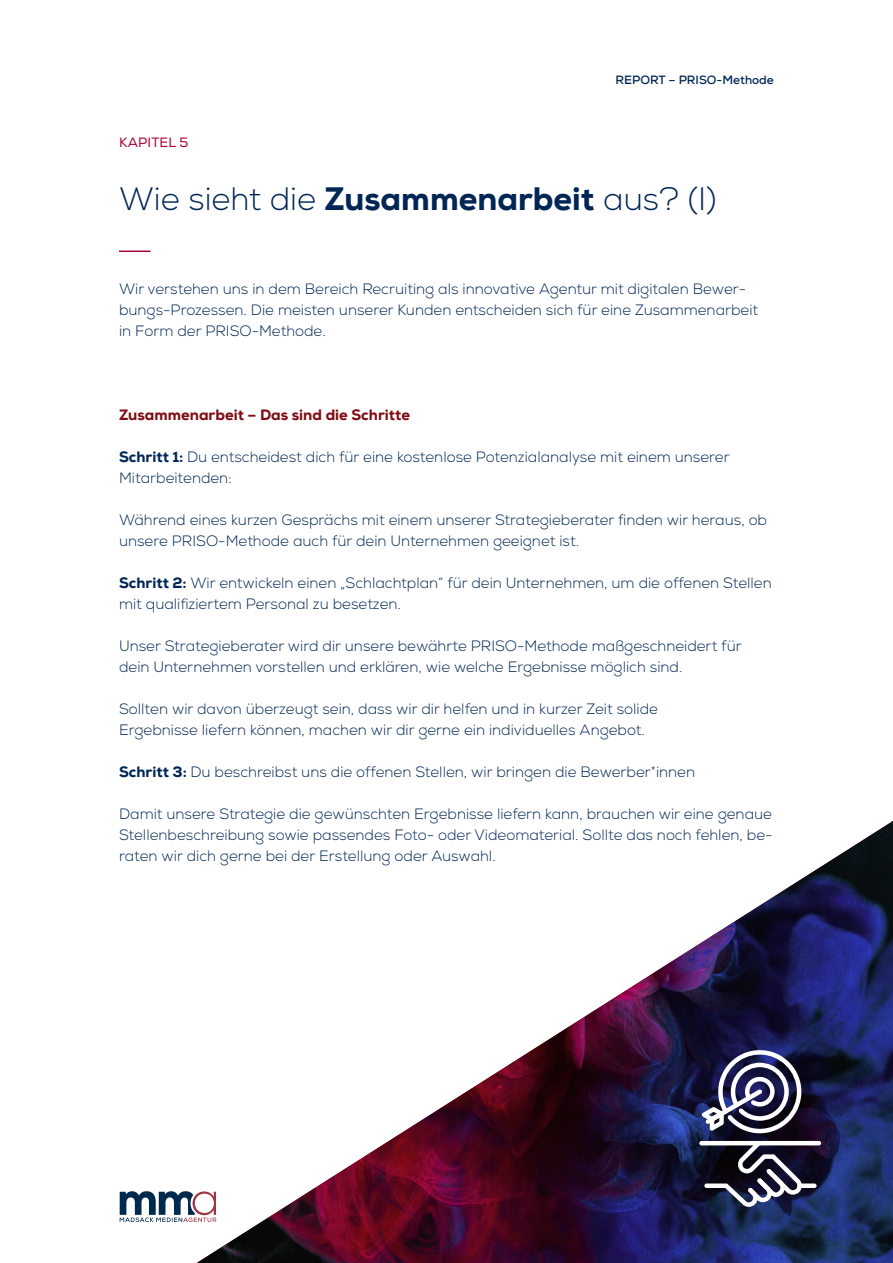
<style>
.page{position:relative;width:893px;height:1263px;background:#fff}
.page>*{position:absolute;margin:0;border:0;box-sizing:border-box;transform-origin:0 0}
.Head_1{font:300 32.4px "Nexa";color:#002655}
.Fließ_Nexa_Light{font:300 15px/21px "Nexa";color:#002655}
.Fließ_Nexa_Light-2{font:800 15px "Nexa";color:#7e0d14}
.Kapitel{font:13.5px "Nexa";letter-spacing:.01em;color:#a7003a}
.t1{font:700 12px "Nexa";color:#002655}
.s1{font-weight:800}
</style>
<div class="page">
<svg style="left:120px;top:1191px;width:77px;height:31px"></svg>
<hr style="left:119px;top:251px;width:32px;height:1px;background:#a7003a">
<img style="left:197px;top:821px;width:696px;height:442px">
<hr style="left:699px;top:1141px;width:122px;height:4px;background:#fff;border-radius:2px">
<svg style="left:704px;top:1145px;width:98px;height:62px"></svg>
<div style="left:797px;top:1183px;width:20px;height:5px;background:#fff;border-radius:2px"></div>
<svg style="left:702px;top:1050px;width:99px;height:83px"></svg>
<p class="t1" style="left:615px;top:72px;width:160px">REPORT – PRISO-Methode</p>
<p class="Kapitel" style="left:119px;top:134px;width:71px">KAPITEL 5</p>
<p class="Head_1" style="left:119px;top:180px;width:599px">Wie sieht die <span class="s1">Zusammenarbeit</span> aus? (I)</p>
<p class="Fließ_Nexa_Light" style="left:119px;top:279px;width:641px">Wir verstehen uns in dem Bereich Recruiting als innovative Agentur mit digitalen Bewer&shy;bungs-Prozessen. Die meisten unserer Kunden entscheiden sich für eine Zusammenarbeit in Form der PRISO-Methode.</p>
<p class="Fließ_Nexa_Light-2" style="left:119px;top:405px;width:292px">Zusammenarbeit – Das sind die Schritte</p>
<p class="Fließ_Nexa_Light" style="left:119px;top:447px;width:612px"><span class="s1">Schritt 1:</span> Du entscheidest dich für eine kostenlose Potenzialanalyse mit einem unserer<br>Mitarbeitenden:</p>
<p class="Fließ_Nexa_Light" style="left:119px;top:510px;width:649px">Während eines kurzen Gesprächs mit einem unserer Strategieberater finden wir heraus, ob unsere PRISO-Methode auch für dein Unternehmen geeignet ist.</p>
<p class="Fließ_Nexa_Light" style="left:119px;top:573px;width:654px"><span class="s1">Schritt 2:</span> Wir entwickeln einen „Schlachtplan“ für dein Unternehmen, um die offenen Stellen mit qualifiziertem Personal zu besetzen.</p>
<p class="Fließ_Nexa_Light" style="left:119px;top:636px;width:624px">Unser Strategieberater wird dir unsere bewährte PRISO-Methode maßgeschneidert für dein Unternehmen vorstellen und erklären, wie welche Ergebnisse möglich sind.</p>
<p class="Fließ_Nexa_Light" style="left:119px;top:699px;width:540px">Sollten wir davon überzeugt sein, dass wir dir helfen und in kurzer Zeit solide<br>Ergebnisse liefern können, machen wir dir gerne ein individuelles Angebot.</p>
<p class="Fließ_Nexa_Light" style="left:119px;top:762px;width:578px"><span class="s1">Schritt 3:</span> Du beschreibst uns die offenen Stellen, wir bringen die Bewerber*innen</p>
<p class="Fließ_Nexa_Light" style="left:119px;top:804px;width:655px;text-align:justify">Damit unsere Strategie die gewünschten Ergebnisse liefern kann, brauchen wir eine genaue Stellenbeschreibung sowie passendes Foto- oder Videomaterial. Sollte das noch fehlen, be&shy;raten wir dich gerne bei der Erstellung oder Auswahl.</p>
</div>
